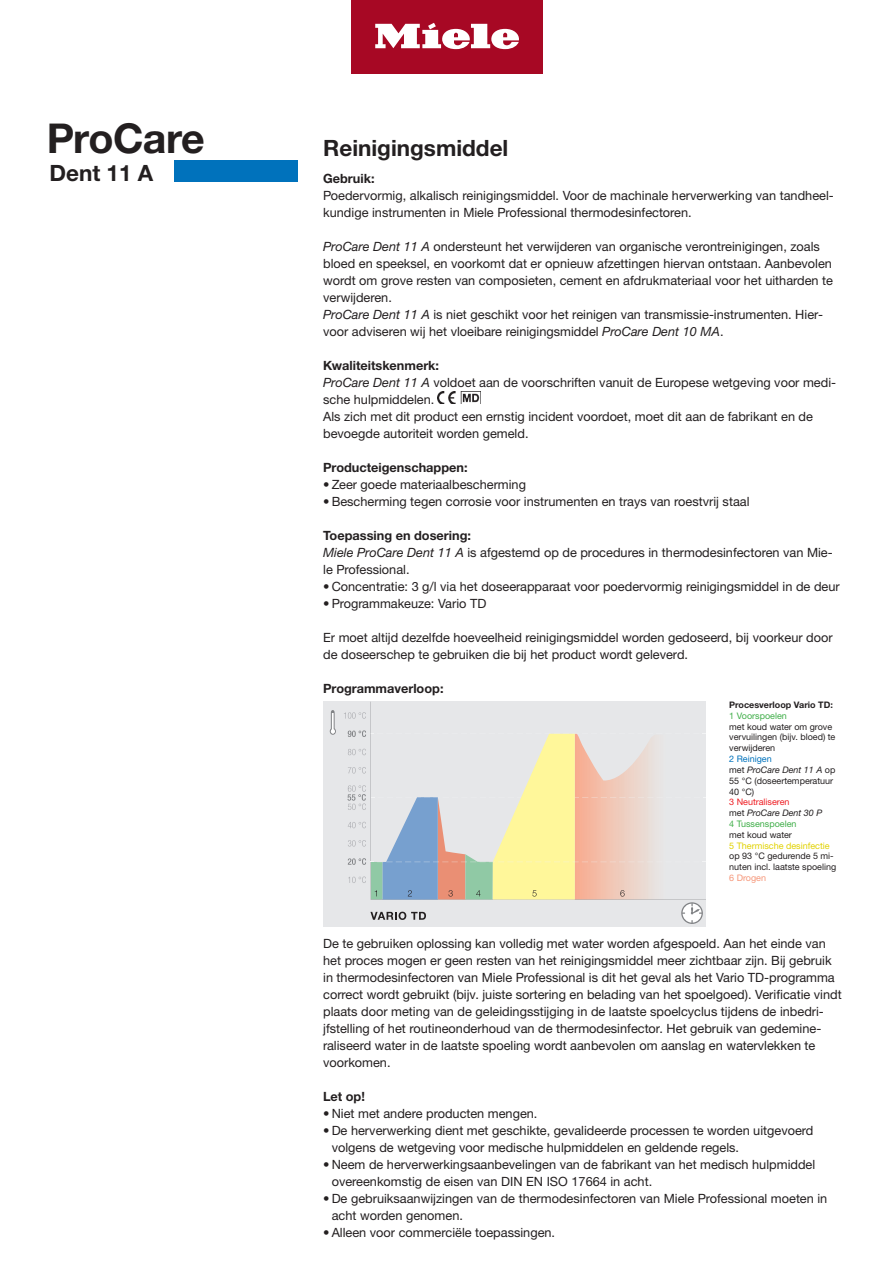
<style>
.page{position:relative;width:893px;height:1263px;background:#fff}
.page>*{position:absolute;margin:0;border:0;box-sizing:border-box;transform-origin:0 0}
.t1{font:700 41.1px "Helvetica Neue LTW1 G";letter-spacing:-.02em;color:#231f20}
.Produktname{font:700 22.5px "Helvetica Neue LTW1 G";color:#231f20}
.Bodytext{font:12.75px/17px "Helvetica Neue LTW1 G";color:#231f20}
.Bodytext_Bold{font:700 12.75px "Helvetica Neue LTW1 G";color:#231f20}
.Bildunterschrift_6pt{font:9px/10.8px "Helvetica Neue LTW1 G";color:#231f20}
.Bildunterschrift_6pt-2{font:9px "Helvetica Neue LTW1 G";color:#40ae49}
.Bildunterschrift_6pt-3{font:9px "Helvetica Neue LTW1 G";color:#e1d201}
.Bildunterschrift_6pt-4{font:700 9px "Helvetica Neue LTW1 G";color:#231f20}
.Bildunterschrift_6pt-5{font:italic 9px "Helvetica Neue LTW1 G";color:#231f20}
.Bildunterschrift_6pt-6{font:9px "Helvetica Neue LTW1 G";color:#ee1d23}
.Bildunterschrift_6pt-7{font:9px "Helvetica Neue LTW1 G";color:#0072bc}
.Bildunterschrift_6pt-8{font:9px "Helvetica Neue LTW1 G";color:#f6977a}
.s1{font-style:italic}
.s2{font-style:normal}
</style>
<div class="page">
<div style="left:351px;top:0;width:191px;height:73px;background:#a70824"></div>
<svg style="left:375px;top:22px;width:144px;height:27px"></svg>
<div style="left:174px;top:160px;width:124px;height:22px;background:#0072bc"></div>
<img style="left:438px;top:391px;width:42px;height:13px">
<div style="left:323px;top:702px;width:383px;height:225px;background:#e6e7e9"></div>
<svg style="left:344px;top:712px;width:22px;height:7px"></svg>
<svg style="left:330px;top:710px;width:6px;height:25px"></svg>
<svg style="left:348px;top:730px;width:358px;height:193px"></svg>
<h1 class="t1" style="left:47px;top:113px;width:160px">ProCare</h1>
<p class="Produktname" style="left:50px;top:159px;width:105px">Dent 11 A</p>
<p class="Produktname" style="left:323px;top:134px;width:187px">Reinigingsmiddel</p>
<p class="Bodytext_Bold" style="left:323px;top:170px;width:53px">Gebruik:</p>
<p class="Bodytext" style="left:323px;top:187px;width:512px">Poedervormig, alkalisch reinigingsmiddel. Voor de machinale herverwerking van tandheel&shy;kundige instrumenten in Miele Professional thermodesinfectoren.</p>
<p class="Bodytext" style="left:323px;top:238px;width:511px"><span class="s1">ProCare Dent 11 A</span> ondersteunt het verwijderen van organische verontreinigingen, zoals bloed en speeksel, en voorkomt dat er opnieuw afzettingen hiervan ontstaan. Aanbevolen wordt om grove resten van composieten, cement en afdrukmateriaal voor het uitharden te verwijderen.</p>
<p class="Bodytext" style="left:323px;top:306px;width:501px"><span class="s1">ProCare Dent 11 A</span> is niet geschikt voor het reinigen van transmissie-instrumenten. Hier&shy;voor adviseren wij het vloeibare reinigingsmiddel <span class="s1">ProCare Dent 10 MA</span>.</p>
<p class="Bodytext_Bold" style="left:323px;top:358px;width:117px">Kwaliteitskenmerk:</p>
<p class="Bodytext" style="left:323px;top:374px;width:514px"><span class="s1">ProCare Dent 11 A</span> voldoet aan de voorschriften vanuit de Europese wetgeving voor medi&shy;sche hulpmiddelen.</p>
<p class="Bodytext" style="left:323px;top:408px;width:491px">Als zich met dit product een ernstig incident voordoet, moet dit aan de fabrikant en de bevoegde autoriteit worden gemeld.</p>
<p class="Bodytext_Bold" style="left:323px;top:460px;width:146px">Producteigenschappen:</p>
<p class="Bodytext" style="left:323px;top:476px;width:204px">• Zeer goede materiaalbescherming</p>
<p class="Bodytext" style="left:323px;top:493px;width:428px">• Bescherming tegen corrosie voor instrumenten en trays van roestvrij staal</p>
<p class="Bodytext_Bold" style="left:323px;top:528px;width:149px">Toepassing en dosering:</p>
<p class="Bodytext" style="left:323px;top:544px;width:511px"><span class="s1">Miele ProCare Dent 11 A</span> is afgestemd op de procedures in thermodesinfectoren van Mie&shy;le Professional.</p>
<p class="Bodytext" style="left:323px;top:578px;width:518px">• Concentratie: 3 g/l via het doseerapparaat voor poedervormig reinigingsmiddel in de deur</p>
<p class="Bodytext" style="left:323px;top:595px;width:165px">• Programmakeuze: Vario TD</p>
<p class="Bodytext" style="left:323px;top:629px;width:511px">Er moet altijd dezelfde hoeveelheid reinigingsmiddel worden gedoseerd, bij voorkeur door de doseerschep te gebruiken die bij het product wordt geleverd.</p>
<p class="Bodytext_Bold" style="left:323px;top:681px;width:122px">Programmaverloop:</p>
<p class="Bildunterschrift_6pt-4" style="left:729px;top:699px;width:105px">Procesverloop Vario TD:</p>
<p class="Bildunterschrift_6pt-2" style="left:729px;top:710px;width:59px">1 Voorspoelen</p>
<p class="Bildunterschrift_6pt" style="left:729px;top:721px;width:108px">met koud water om grove vervuilingen (bijv. bloed) te verwijderen</p>
<p class="Bildunterschrift_6pt-7" style="left:729px;top:753px;width:44px">2 Reinigen</p>
<p class="Bildunterschrift_6pt" style="left:729px;top:764px;width:108px">met <span class="s1">ProCare Dent 11 A</span> op<br>55 °C (doseertemperatuur<br>40 °C)</p>
<p class="Bildunterschrift_6pt-6" style="left:729px;top:796px;width:62px">3 Neutraliseren</p>
<p class="Bildunterschrift_6pt-5" style="left:729px;top:807px;width:95px"><span class="s2">met</span> ProCare Dent 30 P</p>
<p class="Bildunterschrift_6pt-2" style="left:729px;top:818px;width:69px">4 Tussenspoelen</p>
<p class="Bildunterschrift_6pt" style="left:729px;top:829px;width:64px">met koud water</p>
<p class="Bildunterschrift_6pt-3" style="left:729px;top:840px;width:102px">5 Thermische desinfectie</p>
<p class="Bildunterschrift_6pt" style="left:729px;top:851px;width:108px">op 93 °C gedurende 5 mi&shy;nuten incl. laatste spoeling</p>
<p class="Bildunterschrift_6pt-8" style="left:729px;top:872px;width:38px">6 Drogen</p>
<p class="Bodytext" style="left:323px;top:935px;width:520px">De te gebruiken oplossing kan volledig met water worden afgespoeld. Aan het einde van het proces mogen er geen resten van het reinigingsmiddel meer zichtbaar zijn. Bij gebruik in thermodesinfectoren van Miele Professional is dit het geval als het Vario TD-programma correct wordt gebruikt (bijv. juiste sortering en belading van het spoelgoed). Verificatie vindt plaats door meting van de geleidingsstijging in de laatste spoelcyclus tijdens de inbedri&shy;jfstelling of het routineonderhoud van de thermodesinfector. Het gebruik van gedemine&shy;raliseerd water in de laatste spoeling wordt aanbevolen om aanslag en watervlekken te voorkomen.</p>
<p class="Bodytext_Bold" style="left:323px;top:1089px;width:43px">Let op!</p>
<p class="Bodytext" style="left:323px;top:1105px;width:216px">• Niet met andere producten mengen.</p>
<p class="Bodytext" style="left:332px;top:1122px;width:483px;text-indent:-9px">• De herverwerking dient met geschikte, gevalideerde processen te worden uitgevoerd volgens de wetgeving voor medische hulpmiddelen en geldende regels.</p>
<p class="Bodytext" style="left:332px;top:1156px;width:485px;text-indent:-9px">• Neem de herverwerkingsaanbevelingen van de fabrikant van het medisch hulpmiddel overeenkomstig de eisen van DIN EN ISO 17664 in acht.</p>
<p class="Bodytext" style="left:332px;top:1190px;width:497px;text-indent:-9px">• De gebruiksaanwijzingen van de thermodesinfectoren van Miele Professional moeten in acht worden genomen.</p>
<p class="Bodytext" style="left:323px;top:1224px;width:233px">• Alleen voor commerciële toepassingen.</p>
</div>
